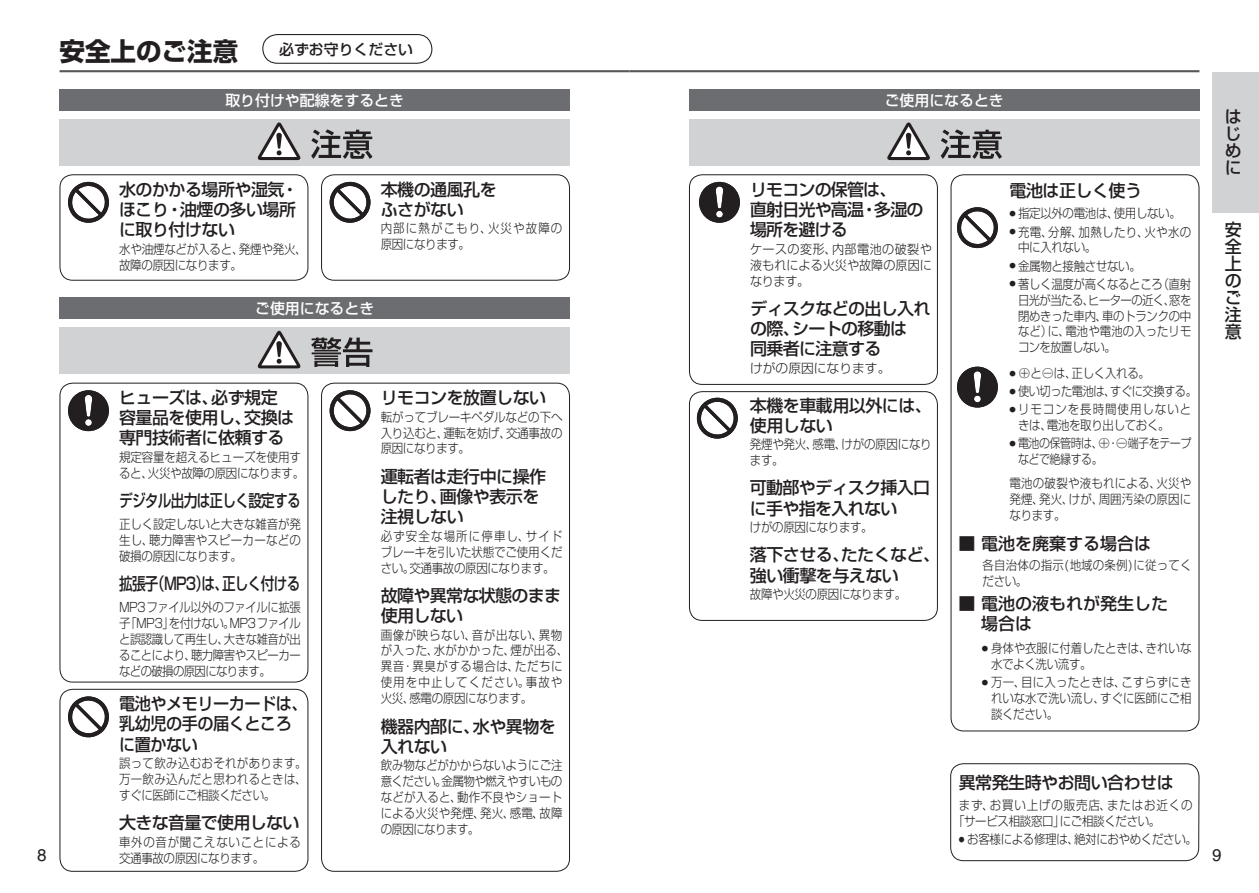
<style>
.page{position:relative;width:1259px;height:893px;background:#fff}
.page>*{position:absolute;margin:0;border:0;box-sizing:border-box;transform-origin:0 0}
.t1{font:700 25.5px "Shin Go Pro";color:#231f20}
.t2{font:500 16.95px/20.2px "Shin Go Pro";letter-spacing:-.03em;color:#231f20}
.t3{font:500 16.95px "Shin Go Pro";letter-spacing:-.05em;color:#231f20;scale:.8 1}
.t4{font:500 16.95px/20.2px "Shin Go Pro";letter-spacing:-.03em;color:#231f20;scale:.95 1}
.t5{font:500 16.95px/20.2px "Shin Go Pro";letter-spacing:-.05em;color:#231f20}
.t6{font:500 16.95px/20.2px "Shin Go Pro";color:#231f20}
.t7{font:500 14.85px "Shin Go Pro";color:#fff}
.t8{font:500 14.85px "Shin Go Pro";color:#231f20}
.t9{font:300 12.75px/15.9px "Shin Go Pro";letter-spacing:-.01em;color:#231f20;text-align:justify;scale:.9 1}
.t10{font:300 12.75px/15.9px "Shin Go Pro";letter-spacing:-.01em;color:#231f20;text-align:justify;scale:.89 1}
.t11{font:300 12.75px/15.9px "Shin Go Pro";letter-spacing:.045em;color:#231f20;scale:.9 1}
.t12{font:300 12.75px "Shin Go Pro";letter-spacing:-.03em;color:#231f20;scale:.9 1}
.t13{font:300 12.75px/15.9px "Shin Go Pro";letter-spacing:.07em;color:#231f20;scale:.9 1}
.t14{font:300 12.75px/15.9px "Shin Go Pro";letter-spacing:-.01em;color:#231f20;text-align:justify;scale:.95 1}
.t15{font:300 12.75px/15.9px "Shin Go Pro";letter-spacing:.085em;color:#231f20;scale:.9 1}
.t16{font:300 12.75px/15.9px "Shin Go Pro";letter-spacing:.06em;color:#231f20;scale:.9 1}
.t17{font:300 12.75px/15.9px "Shin Go Pro";letter-spacing:-.04em;color:#231f20;scale:.86 1}
.t18{font:300 12.75px "Shin Go Pro";letter-spacing:-.01em;color:#231f20}
.t19{font:300 12.75px/15.9px "Shin Go Pro";letter-spacing:.03em;color:#231f20;scale:.9 1}
.t20{font:300 12.75px/15.9px "Shin Go Pro";letter-spacing:.095em;color:#231f20;scale:.9 1}
.t21{font:300 12.75px/15.9px "Shin Go Pro";letter-spacing:.015em;color:#231f20;scale:.9 1}
.t22{font:300 12.75px "Shin Go Pro";letter-spacing:-.04em;color:#231f20;scale:.88 1}
</style>
<div class="page">
<div style="left:60px;top:119px;width:510px;height:47px;background:#d1d2d4"></div>
<svg style="left:311px;top:129px;width:61px;height:30px"></svg>
<svg style="left:257px;top:122px;width:44px;height:38px"></svg>
<div style="left:60px;top:89px;width:510px;height:22px;background:#6c6d70"></div>
<div style="left:321px;top:174px;width:249px;height:107px;border:1px solid #231f20;border-radius:13px"></div>
<svg style="left:330px;top:182px;width:40px;height:41px"></svg>
<div style="left:689px;top:119px;width:510px;height:47px;background:#d1d2d4"></div>
<svg style="left:940px;top:129px;width:62px;height:30px"></svg>
<svg style="left:887px;top:122px;width:43px;height:38px"></svg>
<div style="left:689px;top:89px;width:510px;height:22px;background:#6c6d70"></div>
<div style="left:689px;top:174px;width:249px;height:211px;border:1px solid #231f20;border-radius:13px"></div>
<svg style="left:699px;top:182px;width:41px;height:41px"></svg>
<div style="left:689px;top:391px;width:249px;height:230px;border:1px solid #231f20;border-radius:13px"></div>
<svg style="left:697px;top:398px;width:41px;height:41px"></svg>
<div style="left:950px;top:174px;width:249px;height:557px;border:1px solid #231f20;border-radius:13px"></div>
<svg style="left:957px;top:207px;width:41px;height:41px"></svg>
<svg style="left:957px;top:367px;width:41px;height:41px"></svg>
<div style="left:60px;top:689px;width:248px;height:183px;border:1px solid #231f20;border-radius:13px"></div>
<svg style="left:68px;top:696px;width:41px;height:41px"></svg>
<div style="left:950px;top:763px;width:249px;height:98px;border:1px solid #231f20;border-radius:13px"></div>
<div style="left:60px;top:327px;width:510px;height:47px;background:#d1d2d4"></div>
<svg style="left:311px;top:337px;width:61px;height:30px"></svg>
<svg style="left:257px;top:330px;width:44px;height:38px"></svg>
<div style="left:60px;top:298px;width:510px;height:21px;background:#6c6d70"></div>
<div style="left:60px;top:383px;width:248px;height:299px;border:1px solid #231f20;border-radius:13px"></div>
<svg style="left:68px;top:390px;width:41px;height:41px"></svg>
<div style="left:321px;top:383px;width:249px;height:489px;border:1px solid #231f20;border-radius:13px"></div>
<svg style="left:330px;top:390px;width:40px;height:41px"></svg>
<div style="left:60px;top:174px;width:248px;height:107px;border:1px solid #231f20;border-radius:13px"></div>
<svg style="left:68px;top:182px;width:41px;height:41px"></svg>
<hr style="left:60px;top:70px;width:569px;height:2px;background:#57585a">
<hr style="left:629px;top:70px;width:570px;height:2px;background:#57585a">
<div style="left:1212px;top:72px;width:47px;height:141px;background:#d1d2d4"></div>
<svg style="left:262px;top:34px;width:171px;height:30px"></svg>
<h1 class="t1" style="left:60px;top:31px;width:180px">安全上のご注意</h1>
<p class="t8" style="left:279px;top:37px;width:135px">必ずお守りください</p>
<p class="t7" style="left:225px;top:88px;width:180px">取り付けや配線をするとき</p>
<h2 class="t2" style="left:119px;top:177px;width:181px">水のかかる場所や湿気・ほこり・油煙の多い場所に取り付けない</h2>
<p class="t9" style="left:119px;top:239px;width:210px">水や油煙などが入ると、発煙や発火、故障の原因になります。</p>
<h2 class="t2" style="left:381px;top:177px;width:117px">本機の通風孔をふさがない</h2>
<p class="t20" style="left:381px;top:219px;width:203px">内部に熱がこもり、火災や故障の原因になります。</p>
<p class="t7" style="left:255px;top:296px;width:121px">ご使用になるとき</p>
<h2 class="t2" style="left:119px;top:385px;width:177px">ヒューズは、必ず規定容量品を使用し、交換は専門技術者に依頼する</h2>
<p class="t9" style="left:119px;top:448px;width:207px">規定容量を超えるヒューズを使用すると、火災や故障の原因になります。</p>
<h2 class="t3" style="left:119px;top:487px;width:229px">デジタル出力は正しく設定する</h2>
<p class="t9" style="left:119px;top:515px;width:204px">正しく設定しないと大きな雑音が発生し、聴力障害やスピーカーなどの破損の原因になります。</p>
<h2 class="t3" style="left:119px;top:570px;width:228px">拡張子（MP3）は、正しく付ける</h2>
<p class="t10" style="left:119px;top:597px;width:206px">MP3ファイル以外のファイルに拡張子｢MP3｣を付けない。MP3ファイルと誤認識して再生し、大きな雑音が出ることにより、聴力障害やスピーカーなどの破損の原因になります。</p>
<h2 class="t4" style="left:119px;top:692px;width:200px">電池やメモリーカードは、乳幼児の手の届くところに置かない</h2>
<p class="t9" style="left:119px;top:754px;width:210px">誤って飲み込むおそれがあります。万一飲み込んだと思われるときは、すぐに医師にご相談ください。</p>
<h2 class="t2" style="left:119px;top:811px;width:182px">大きな音量で使用しない</h2>
<p class="t16" style="left:119px;top:832px;width:203px">車外の音が聞こえないことによる交通事故の原因になります。</p>
<h2 class="t2" style="left:381px;top:385px;width:167px">リモコンを放置しない</h2>
<p class="t9" style="left:381px;top:407px;width:203px">転がってブレーキペダルなどの下へ入り込むと、運転を妨げ、交通事故の原因になります。</p>
<h2 class="t2" style="left:381px;top:464px;width:167px">運転者は走行中に操作したり、画像や表示を注視しない</h2>
<p class="t9" style="left:381px;top:526px;width:203px">必ず安全な場所に停車し、サイドブレーキを引いた状態でご使用ください。交通事故の原因になります。</p>
<h2 class="t2" style="left:381px;top:583px;width:182px">故障や異常な状態のまま使用しない</h2>
<p class="t11" style="left:381px;top:625px;width:210px">画像が映らない、音が出ない、異物が入った、水がかかった、煙が出る、異音・異臭がする場合は、ただちに使用を中止してください。事故や火災、感電の原因になります。</p>
<h2 class="t2" style="left:381px;top:714px;width:177px">機器内部に、水や異物を入れない</h2>
<p class="t9" style="left:381px;top:756px;width:203px">飲み物などがかからないようにご注意ください。金属物や燃えやすいものなどが入ると、動作不良やショートによる火災や発煙、発火、感電、故障の原因になります。</p>
<p class="t7" style="left:884px;top:88px;width:121px">ご使用になるとき</p>
<h2 class="t5" style="left:750px;top:177px;width:175px">リモコンの保管は、<br>直射日光や高温・多湿の場所を避ける</h2>
<p class="t14" style="left:750px;top:239px;width:193px">ケースの変形、内部電池の破裂や液もれによる火災や故障の原因になります。</p>
<h2 class="t2" style="left:750px;top:296px;width:182px">ディスクなどの出し入れの際、シートの移動は<br>同乗者に注意する</h2>
<p class="t18" style="left:750px;top:357px;width:142px">けがの原因になります。</p>
<h2 class="t2" style="left:750px;top:393px;width:183px">本機を車載用以外には、使用しない</h2>
<p class="t9" style="left:750px;top:435px;width:203px">発煙や発火、感電、けがの原因になります。</p>
<h2 class="t2" style="left:750px;top:476px;width:182px">可動部やディスク挿入口に手や指を入れない</h2>
<p class="t12" style="left:750px;top:517px;width:138px">けがの原因になります。</p>
<h2 class="t2" style="left:750px;top:543px;width:192px">落下させる、たたくなど、強い衝撃を与えない</h2>
<p class="t12" style="left:750px;top:584px;width:175px">故障や火災の原因になります。</p>
<h2 class="t2" style="left:1009px;top:178px;width:134px">電池は正しく使う</h2>
<p class="t12" style="left:1009px;top:203px;width:192px"><sup>●</sup> 指定以外の電池は、使用しない。</p>
<p class="t19" style="left:1018px;top:222px;width:194px;text-indent:-9px"><sup>●</sup> 充電、分解、加熱したり、火や水の中に入れない。</p>
<p class="t12" style="left:1009px;top:255px;width:147px"><sup>●</sup> 金属物と接触させない。</p>
<p class="t10" style="left:1018px;top:274px;width:196px;text-indent:-9px"><sup>●</sup> 著しく温度が高くなるところ（直射日光が当たる、ヒーターの近く、窓を閉めきった車内、車のトランクの中など）に、電池や電池の入ったリモコンを放置しない。</p>
<p class="t18" style="left:1009px;top:363px;width:142px"><sup>●</sup> ⊕と⊖は、正しく入れる。</p>
<p class="t22" style="left:1009px;top:381px;width:214px"><sup>●</sup> 使い切った電池は、すぐに交換する。</p>
<p class="t15" style="left:1018px;top:400px;width:194px;text-indent:-9px"><sup>●</sup> リモコンを長時間使用しないときは、電池を取り出しておく。</p>
<p class="t17" style="left:1018px;top:434px;width:203px;text-indent:-9px"><sup>●</sup> 電池の保管時は、⊕・⊖端子をテープなどで絶縁する。</p>
<p class="t9" style="left:1009px;top:474px;width:204px">電池の破裂や液もれによる、火災や発煙、発火、けが、周囲汚染の原因になります。</p>
<h2 class="t6" style="left:958px;top:531px;width:194px">■ 電池を廃棄する場合は</h2>
<p class="t21" style="left:982px;top:556px;width:234px">各自治体の指示(地域の条例)に従ってください。</p>
<h2 class="t6" style="left:981px;top:592px;width:189px;text-indent:-23px">■ 電池の液もれが発生した場合は</h2>
<p class="t9" style="left:991px;top:639px;width:224px;text-indent:-9px"><sup>●</sup> 身体や衣服に付着したときは、きれいな水でよく洗い流す。</p>
<p class="t9" style="left:991px;top:673px;width:224px;text-indent:-9px"><sup>●</sup> 万一、目に入ったときは、こすらずにきれいな水で洗い流し、すぐに医師にご相談ください。</p>
<h2 class="t2" style="left:958px;top:771px;width:216px">異常発生時やお問い合わせは</h2>
<p class="t13" style="left:953px;top:796px;width:268px;text-indent:6px">まず、お買い上げの販売店、またはお近くの「サービス相談窓口」にご相談ください。</p>
<p class="t12" style="left:958px;top:829px;width:266px"><sup>●</sup> お客様による修理は、絶対におやめください。</p>
<h2 class="t2" style="left:1225px;top:106px;width:17px;line-height:17px;text-align:justify">はじめに</h2>
<h2 class="t2" style="left:1225px;top:219px;width:18px;line-height:17px;text-align:justify">安全上のご注意</h2>
</div>
